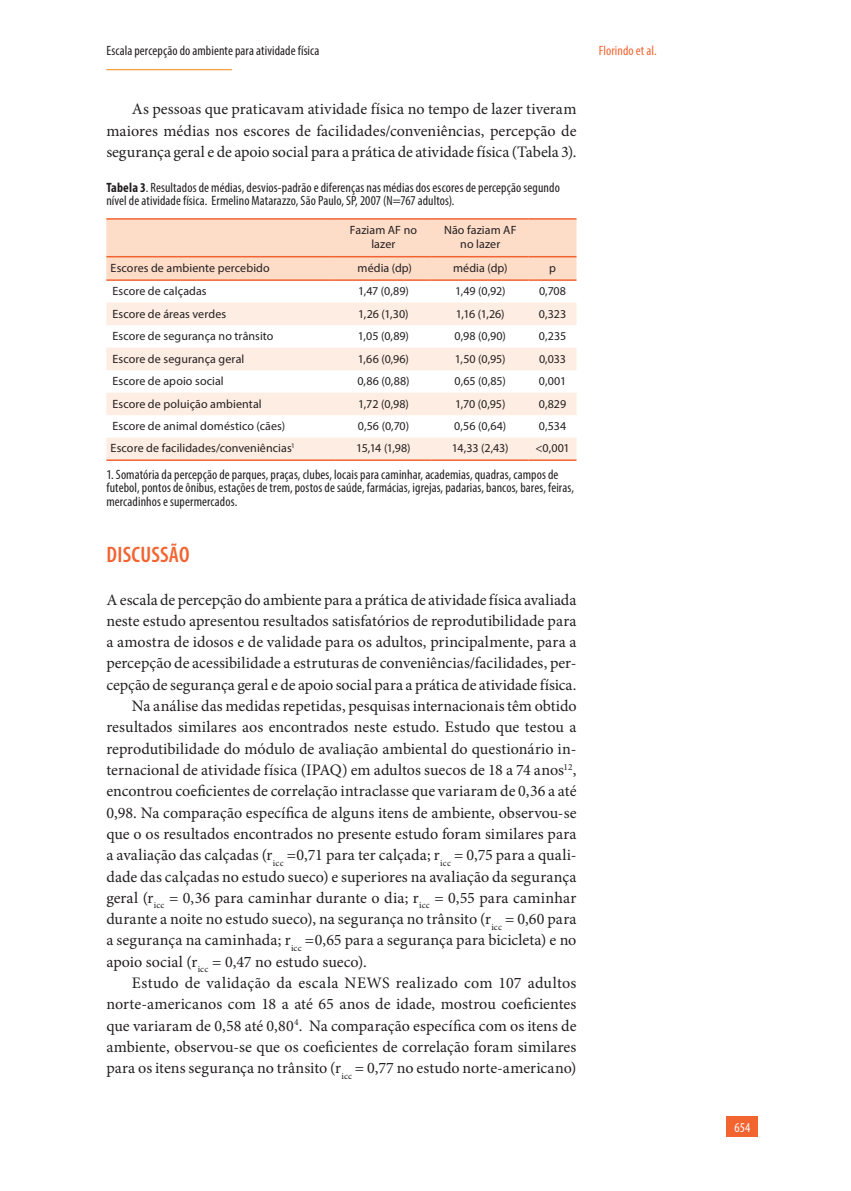
<style>
.page{position:relative;width:851px;height:1191px;background:#fff}
.page>*{position:absolute;margin:0;border:0;box-sizing:border-box;transform-origin:0 0}
.t1{font:600 condensed 22.5px "Myriad Pro";letter-spacing:.01em;color:#f26430}
.t2{font:16.05px/21.3px "Minion Pro";color:#231f20;text-align:justify}
.t3{font:16.05px "Minion Pro";letter-spacing:.02em;color:#231f20}
.t4{font:condensed 13.5px/13.5px "Myriad Pro";letter-spacing:.01em;color:#231f20}
.t5{font:condensed 13.5px "Myriad Pro";letter-spacing:.01em;color:#f26430}
.t6{font:condensed 13.5px "Myriad Pro";color:#fff}
.t7{font:12px/14.4px "Myriad Pro";letter-spacing:.01em;color:#231f20;text-align:center}
.s1{font-weight:700}
</style>
<div class="page">
<hr style="left:106px;top:69px;width:126px;height:1px;background:#f79321">
<div style="left:726px;top:1116px;width:31px;height:20px;background:#f26430"></div>
<div style="left:106px;top:220px;width:470px;height:59px;background:#fddcc8"></div>
<svg style="left:106px;top:303px;width:470px;height:156px;fill:#fdede2"></svg>
<hr style="left:106px;top:256px;width:229px;height:1px;background:#f26430">
<hr style="left:335px;top:256px;width:97px;height:1px;background:#f26430">
<hr style="left:432px;top:256px;width:96px;height:1px;background:#f26430">
<hr style="left:528px;top:256px;width:48px;height:1px;background:#f26430">
<hr style="left:106px;top:218px;width:229px;height:2px;background:#f26430">
<hr style="left:335px;top:218px;width:97px;height:2px;background:#f26430">
<hr style="left:432px;top:218px;width:96px;height:2px;background:#f26430">
<hr style="left:528px;top:218px;width:48px;height:2px;background:#f26430">
<hr style="left:106px;top:279px;width:229px;height:2px;background:#f26430">
<hr style="left:335px;top:279px;width:97px;height:2px;background:#f26430">
<hr style="left:432px;top:279px;width:96px;height:2px;background:#f26430">
<hr style="left:528px;top:279px;width:48px;height:2px;background:#f26430">
<hr style="left:106px;top:459px;width:229px;height:2px;background:#f26430">
<hr style="left:335px;top:459px;width:97px;height:2px;background:#f26430">
<hr style="left:432px;top:459px;width:96px;height:2px;background:#f26430">
<hr style="left:528px;top:459px;width:48px;height:2px;background:#f26430">
<p class="t4" style="left:106px;top:43px;width:214px">Escala percepção do ambiente para atividade física</p>
<p class="t5" style="left:598px;top:42px;width:59px">Florindo et al.</p>
<p class="t2" style="left:106px;top:99px;width:471px;text-indent:26px">As pessoas que praticavam atividade física no tempo de lazer tiveram maiores médias nos escores de facilidades/conveniências, percepção de segurança geral e de apoio social para a prática de atividade física (Tabela 3).</p>
<p class="t4" style="left:106px;top:180px;width:455px"><span class="s1">Tabela 3</span>. Resultados de médias, desvios-padrão e diferenças nas médias dos escores de percepção segundo nível de atividade física. Ermelino Matarazzo, São Paulo, SP, 2007 (N=767 adultos).</p>
<p class="t7" style="left:350px;top:223px;width:69px">Faziam AF no lazer</p>
<p class="t7" style="left:444px;top:223px;width:74px">Não faziam AF no lazer</p>
<p class="t7" style="left:111px;top:260px;width:161px">Escores de ambiente percebido</p>
<p class="t7" style="left:357px;top:260px;width:56px">média (dp)</p>
<p class="t7" style="left:453px;top:260px;width:56px">média (dp)</p>
<p class="t7" style="left:549px;top:260px;width:8px">p</p>
<p class="t7" style="left:112px;top:284px;width:96px">Escore de calçadas</p>
<p class="t7" style="left:358px;top:284px;width:52px">1,47 (0,89)</p>
<p class="t7" style="left:455px;top:284px;width:52px">1,49 (0,92)</p>
<p class="t7" style="left:539px;top:284px;width:29px">0,708</p>
<p class="t7" style="left:112px;top:306px;width:115px">Escore de áreas verdes</p>
<p class="t7" style="left:358px;top:306px;width:52px">1,26 (1,30)</p>
<p class="t7" style="left:456px;top:306px;width:50px">1,16 (1,26)</p>
<p class="t7" style="left:539px;top:306px;width:29px">0,323</p>
<p class="t7" style="left:112px;top:329px;width:163px">Escore de segurança no trânsito</p>
<p class="t7" style="left:358px;top:329px;width:53px">1,05 (0,89)</p>
<p class="t7" style="left:454px;top:329px;width:53px">0,98 (0,90)</p>
<p class="t7" style="left:539px;top:329px;width:29px">0,235</p>
<p class="t7" style="left:112px;top:351px;width:133px">Escore de segurança geral</p>
<p class="t7" style="left:358px;top:351px;width:52px">1,66 (0,96)</p>
<p class="t7" style="left:455px;top:351px;width:52px">1,50 (0,95)</p>
<p class="t7" style="left:539px;top:351px;width:28px">0,033</p>
<p class="t7" style="left:112px;top:374px;width:113px">Escore de apoio social</p>
<p class="t7" style="left:357px;top:374px;width:54px">0,86 (0,88)</p>
<p class="t7" style="left:454px;top:374px;width:53px">0,65 (0,85)</p>
<p class="t7" style="left:539px;top:374px;width:29px">0,001</p>
<p class="t7" style="left:112px;top:396px;width:151px">Escore de poluição ambiental</p>
<p class="t7" style="left:358px;top:396px;width:52px">1,72 (0,98)</p>
<p class="t7" style="left:455px;top:396px;width:52px">1,70 (0,95)</p>
<p class="t7" style="left:539px;top:396px;width:29px">0,829</p>
<p class="t7" style="left:112px;top:419px;width:174px">Escore de animal doméstico (cães)</p>
<p class="t7" style="left:358px;top:419px;width:53px">0,56 (0,70)</p>
<p class="t7" style="left:454px;top:419px;width:53px">0,56 (0,64)</p>
<p class="t7" style="left:539px;top:419px;width:29px">0,534</p>
<p class="t7" style="left:111px;top:441px;width:186px">Escore de facilidades/conveniências<sup>1</sup></p>
<p class="t7" style="left:356px;top:441px;width:56px">15,14 (1,98)</p>
<p class="t7" style="left:452px;top:441px;width:58px">14,33 (2,43)</p>
<p class="t7" style="left:535px;top:441px;width:36px">&lt;0,001</p>
<p class="t4" style="left:106px;top:467px;width:469px">1. Somatória da percepção de parques, praças, clubes, locais para caminhar, academias, quadras, campos de futebol, pontos de ônibus, estações de trem, postos de saúde, farmácias, igrejas, padarias, bancos, bares, feiras, mercadinhos e supermercados.</p>
<h1 class="t1" style="left:107px;top:540px;width:84px">DISCUSSÃO</h1>
<p class="t2" style="left:106px;top:589px;width:471px">A escala de percepção do ambiente para a prática de atividade física avaliada</p>
<p class="t2" style="left:106px;top:610px;width:471px">neste estudo apresentou resultados satisfatórios de reprodutibilidade para</p>
<p class="t2" style="left:106px;top:631px;width:471px">a amostra de idosos e de validade para os adultos, principalmente, para a</p>
<p class="t2" style="left:106px;top:653px;width:471px">percepção de acessibilidade a estruturas de conveniências/facilidades, per-</p>
<p class="t2" style="left:106px;top:674px;width:471px">cepção de segurança geral e de apoio social para a prática de atividade física.</p>
<p class="t2" style="left:132px;top:695px;width:446px">Na análise das medidas repetidas, pesquisas internacionais têm obtido</p>
<p class="t2" style="left:106px;top:716px;width:471px">resultados similares aos encontrados neste estudo. Estudo que testou a</p>
<p class="t2" style="left:106px;top:738px;width:471px">reprodutibilidade do módulo de avaliação ambiental do questionário in-</p>
<p class="t2" style="left:106px;top:759px;width:471px">ternacional de atividade física (IPAQ) em adultos suecos de 18 a 74 anos<sup>12</sup>,</p>
<p class="t2" style="left:106px;top:780px;width:471px">encontrou coeficientes de correlação intraclasse que variaram de 0,36 a até</p>
<p class="t2" style="left:106px;top:802px;width:471px">0,98. Na comparação específica de alguns itens de ambiente, observou-se</p>
<p class="t2" style="left:106px;top:823px;width:471px">que o os resultados encontrados no presente estudo foram similares para</p>
<p class="t2" style="left:106px;top:844px;width:471px">a avaliação das calçadas (r<sub>icc</sub> =0,71 para ter calçada; r<sub>icc</sub> = 0,75 para a quali-</p>
<p class="t2" style="left:106px;top:866px;width:471px">dade das calçadas no estudo sueco) e superiores na avaliação da segurança</p>
<p class="t2" style="left:106px;top:887px;width:471px">geral (r<sub>icc</sub> = 0,36 para caminhar durante o dia; r<sub>icc</sub> = 0,55 para caminhar</p>
<p class="t2" style="left:106px;top:908px;width:471px">durante a noite no estudo sueco), na segurança no trânsito (r<sub>icc</sub> = 0,60 para</p>
<p class="t2" style="left:106px;top:929px;width:471px">a segurança na caminhada; r<sub>icc</sub> =0,65 para a segurança para bicicleta) e no</p>
<p class="t2" style="left:106px;top:951px;width:262px">apoio social (r<sub>icc</sub> = 0,47 no estudo sueco).</p>
<p class="t3" style="left:132px;top:972px;width:446px">Estudo de validação da escala NEWS realizado com 107 adultos</p>
<p class="t2" style="left:106px;top:993px;width:471px">norte-americanos com 18 a até 65 anos de idade, mostrou coeficientes</p>
<p class="t2" style="left:106px;top:1015px;width:471px">que variaram de 0,58 até 0,80<sup>4</sup>. Na comparação específica com os itens de</p>
<p class="t2" style="left:106px;top:1036px;width:471px">ambiente, observou-se que os coeficientes de correlação foram similares</p>
<p class="t2" style="left:106px;top:1057px;width:471px">para os itens segurança no trânsito (r<sub>icc</sub> = 0,77 no estudo norte-americano)</p>
<p class="t6" style="left:734px;top:1119px;width:17px">654</p>
</div>
